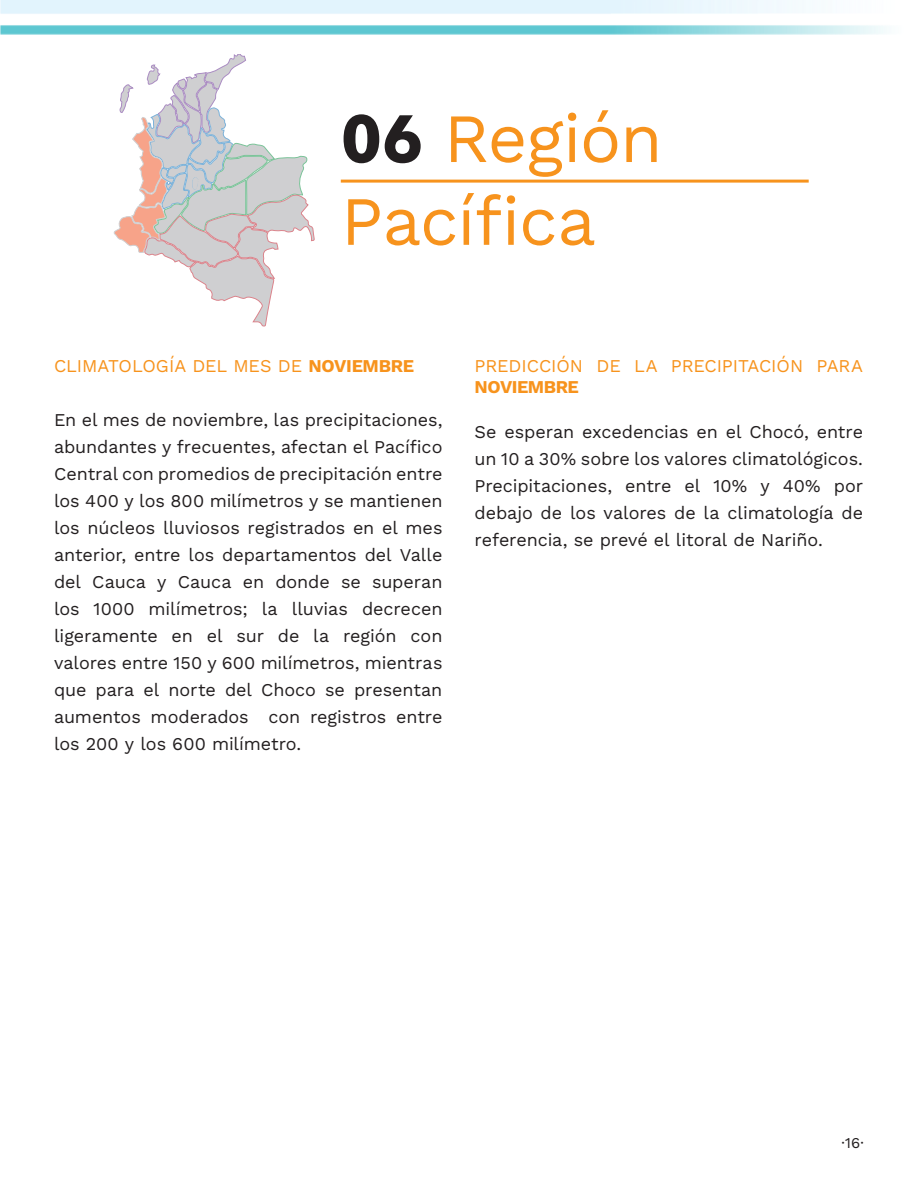
<style>
.page{position:relative;width:918px;height:1188px;background:#fff}
.page>*{position:absolute;margin:0;border:0;box-sizing:border-box;transform-origin:0 0}
.t1{font:69px/82.8px "Work Sans";letter-spacing:-.015em;color:#f7931d}
.t2{font:18px/27px "Work Sans";letter-spacing:-.005em;color:#231f20;text-align:justify}
.t3{font:18px "Work Sans";letter-spacing:-.01em;color:#f7931d}
.t4{font:18px "Work Sans";letter-spacing:-.03em;color:#f7931d}
.t5{font:15px "Work Sans";color:#231f20}
.s1{font-family:"Futura BT";font-weight:700;font-size:66px;color:#231f20}
</style>
<div class="page">
<svg style="left:113px;top:54px;width:202px;height:273px"></svg>
<hr style="left:341px;top:180px;width:468px;height:3px;background:#f7931d">
<img style="left:0;top:0;width:886px;height:34px">
<p class="t1" style="left:341px;top:94px;width:323px"><span class="s1">06</span> Región<br>Pacífica</p>
<p class="t3" style="left:54px;top:352px;width:362px">CLIMATOLOGÍA DEL MES DE NOVIEMBRE</p>
<p class="t2" style="left:54px;top:405px;width:390px">En el mes de noviembre, las precipitaciones, abundantes y frecuentes, afectan el Pacífico Central con promedios de precipitación entre los 400 y los 800 milímetros y se mantienen los núcleos lluviosos registrados en el mes anterior, entre los departamentos del Valle del Cauca y Cauca en donde se superan los 1000 milímetros; la lluvias decrecen ligeramente en el sur de la región con valores entre 150 y 600 milímetros, mientras que para el norte del Choco se presentan aumentos moderados con registros entre los 200 y los 600 milímetro.</p>
<p class="t3" style="left:475px;top:352px;width:390px">PREDICCIÓN DE LA PRECIPITACIÓN PARA</p>
<p class="t4" style="left:475px;top:374px;width:106px">NOVIEMBRE</p>
<p class="t2" style="left:475px;top:418px;width:390px">Se esperan excedencias en el Chocó, entre un 10 a 30% sobre los valores climatológicos.<br>Precipitaciones, entre el 10% y 40% por debajo de los valores de la climatología de referencia, se prevé el litoral de Nariño.</p>
<p class="t5" style="left:842px;top:1131px;width:24px">·16·</p>
</div>
